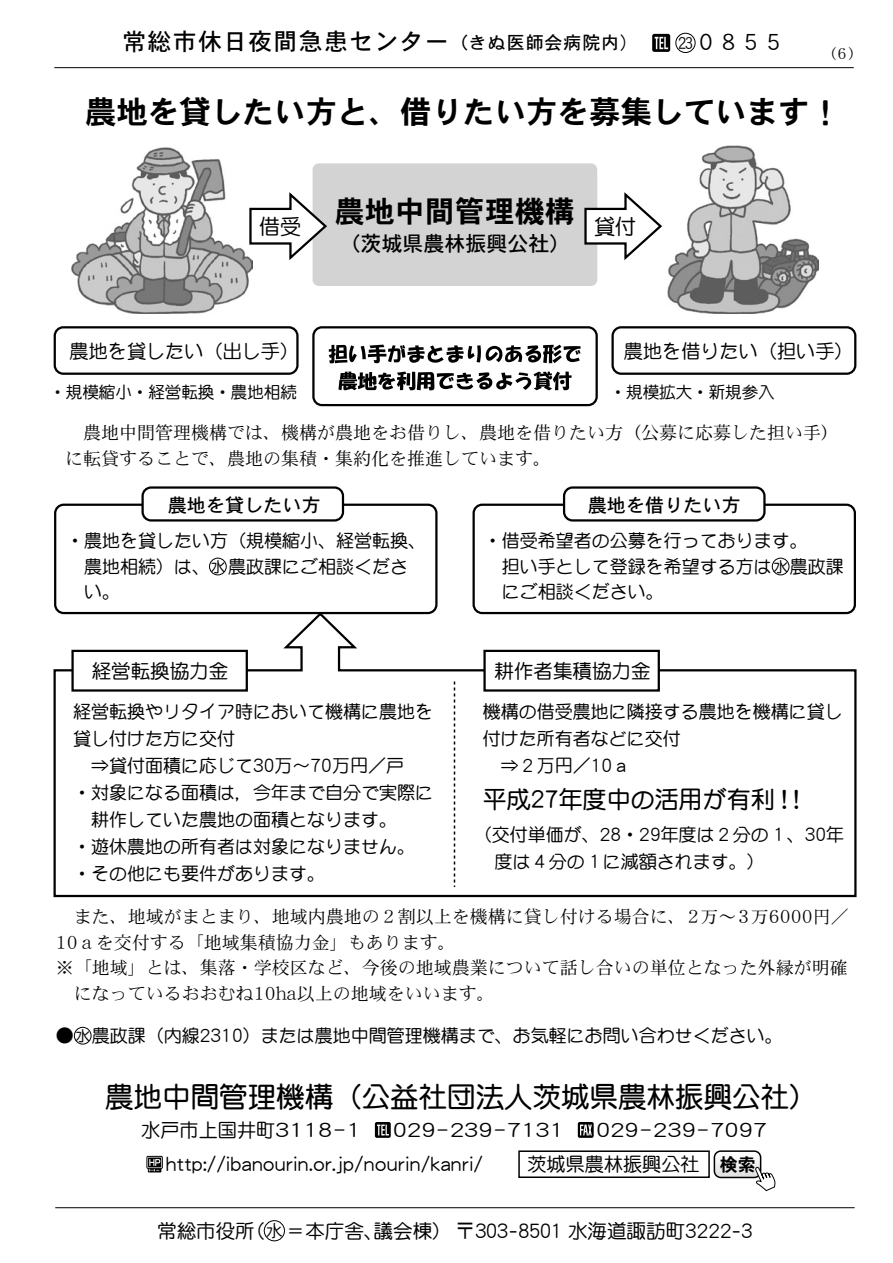
<style>
.page{position:relative;width:893px;height:1263px;background:#fff}
.page>*{position:absolute;margin:0;border:0;box-sizing:border-box;transform-origin:0 0}
.t1{font:31.5px "DFPHS Gothic CID W7";color:#000}
.t2{font:30px "DFPHS Gothic CID W7";color:#000}
.t3{font:700 28.5px "DFP Maru Gothic CID";color:#000}
.t4{font:700 24px "DFP Maru Gothic CID";color:#000}
.t5{font:24px "DFPHS Gothic CID W5";letter-spacing:.05em;color:#000}
.t6{font:22.5px "DFPHS Gothic CID W3";color:#000}
.t7{font:21px "DFPHS Gothic CID W5";color:#000}
.t8{font:500 21px "DFP Maru Gothic CID";color:#000}
.t9{font:500 19.5px "DFP Maru Gothic CID";color:#000}
.t10{font:500 19.2px "DFP Maru Gothic CID";letter-spacing:.025em;color:#000}
.t11{font:500 19.2px "DFP Maru Gothic CID";color:#000}
.t12{font:500 19.2px "DFP Maru Gothic CID";color:#000;scale:1.25 1}
.t13{font:19.2px "DFPHS Gothic CID W5";color:#000}
.t14{font:500 18px/25.5px "DFP Maru Gothic CID";color:#000}
.t15{font:18px/25.5px "DFPHS Mincho CID W3";color:#000}
.t16{font:18px "DFPHS Gothic CID W5";letter-spacing:.05em;color:#000}
.t17{font:18px "DFPHS Gothic CID W7";color:#000}
.t18{font:17.4px "DFPHS Gothic CID W3";color:#000}
.t19{font:500 16.5px "DFP Maru Gothic CID";color:#000}
.t20{font:15px "DFPHS Mincho CID W3";color:#000}
.t21{font:700 14.4px "DFP Maru Gothic CID";color:#000}
.s1{font-family:"DFPHS Gothic CID W3"}
.s2{font-size:16.5px}
.s3{font-size:22.35px}
</style>
<div class="page">
<svg style="left:375px;top:1122px;width:16px;height:16px"></svg>
<svg style="left:377px;top:1124px;width:12px;height:11px"></svg>
<svg style="left:578px;top:1122px;width:16px;height:16px"></svg>
<svg style="left:580px;top:1124px;width:12px;height:11px"></svg>
<hr style="left:54px;top:67px;width:800px;height:1px;background:#000">
<hr style="left:55px;top:1207px;width:800px;height:1px;background:#000">
<div style="left:264px;top:1220px;width:21px;height:21px;border:1px solid #000;border-radius:50%"></div>
<img style="left:72px;top:148px;width:181px;height:166px">
<img style="left:667px;top:146px;width:152px;height:168px">
<div style="left:313px;top:163px;width:284px;height:123px;background:#d3d3d4;border-radius:6px"></div>
<svg style="left:248px;top:190px;width:79px;height:73px"></svg>
<svg style="left:584px;top:190px;width:78px;height:73px"></svg>
<svg style="left:53px;top:326px;width:804px;height:285px"></svg>
<div style="left:143px;top:487px;width:200px;height:33px;background:#fff;border-radius:9px"></div>
<div style="left:141px;top:486px;width:203px;height:35px;border:2px solid #000;border-radius:9px"></div>
<div style="left:564px;top:487px;width:200px;height:33px;background:#fff;border-radius:9px"></div>
<div style="left:563px;top:486px;width:203px;height:35px;border:2px solid #000;border-radius:9px"></div>
<svg style="left:53px;top:611px;width:804px;height:287px"></svg>
<div style="left:71px;top:650px;width:177px;height:42px;background:#fff;border:2px solid #000"></div>
<div style="left:483px;top:650px;width:177px;height:42px;background:#fff;border:2px solid #000"></div>
<svg style="left:454px;top:681px;width:1px;height:206px"></svg>
<div style="left:675px;top:33px;width:20px;height:20px;border:1px solid #000;border-radius:50%"></div>
<svg style="left:652px;top:34px;width:18px;height:18px"></svg>
<svg style="left:655px;top:37px;width:13px;height:12px"></svg>
<div style="left:74px;top:1027px;width:17px;height:17px;border:1px solid #000;border-radius:50%"></div>
<div style="left:209px;top:558px;width:18px;height:17px;border:1px solid #000;border-radius:50%"></div>
<div style="left:772px;top:558px;width:17px;height:17px;border:1px solid #000;border-radius:50%"></div>
<div style="left:518px;top:1150px;width:192px;height:28px;border:2px solid #000"></div>
<div style="left:714px;top:1150px;width:47px;height:28px;border:2px solid #000;border-radius:6px"></div>
<svg style="left:714px;top:1151px;width:62px;height:41px"></svg>
<div style="left:147px;top:1156px;width:16px;height:12px;border:1px solid #000"></div>
<div style="left:148px;top:1157px;width:13px;height:10px;background:#000"></div>
<svg style="left:148px;top:1159px;width:13px;height:13px"></svg>
<h3 class="t5" style="left:122px;top:29px;width:328px">常総市休日夜間急患センター</h3>
<p class="t16" style="left:450px;top:33px;width:190px">（きぬ医師会病院内<span class="s1">(</span></p>
<p class="t6" style="left:678px;top:30px;width:108px"><span class="s2">23</span>０８５５</p>
<p class="t20" style="left:822px;top:46px;width:43px">)６(</p>
<h1 class="t1" style="left:85px;top:95px;width:757px">農地を貸したい方と、借りたい方を募集しています!</h1>
<p class="t8" style="left:259px;top:215px;width:43px">借受</p>
<p class="t11" style="left:70px;top:341px;width:231px">農地を貸したい（出し手）</p>
<h2 class="t2" style="left:335px;top:195px;width:241px">農地中間管理機構</h2>
<p class="t7" style="left:339px;top:232px;width:232px">（茨城県農林振興公社(</p>
<p class="t8" style="left:594px;top:215px;width:43px">貸付</p>
<p class="t11" style="left:624px;top:341px;width:231px">農地を借りたい（担い手(</p>
<p class="t19" style="left:610px;top:383px;width:166px">・規模拡大・新規参入</p>
<p class="t19" style="left:49px;top:383px;width:249px">・規模縮小・経営転換・農地相続</p>
<p class="t15" style="left:65px;top:420px;width:775px">　農地中間管理機構では、機構が農地をお借りし、農地を借りたい方（公募に応募した担い手(に転貸することで、農地の集積・集約化を推進しています。</p>
<p class="t13" style="left:168px;top:494px;width:155px">農地を貸したい方</p>
<p class="t13" style="left:588px;top:494px;width:155px">農地を借りたい方</p>
<p class="t14" style="left:66px;top:528px;width:361px">・農地を貸したい方（規模縮小、経営転換、　農地相続）は、　農政課にご相談くださ　い。</p>
<p class="t14" style="left:484px;top:528px;width:325px">・借受希望者の公募を行っております。</p>
<p class="t14" style="left:502px;top:553px;width:343px">担い手として登録を希望する方は　農政課</p>
<p class="t14" style="left:484px;top:579px;width:181px">　にご相談ください。</p>
<p class="t21" style="left:211px;top:559px;width:16px">水</p>
<p class="t21" style="left:773px;top:559px;width:16px">水</p>
<p class="t9" style="left:92px;top:661px;width:138px">経営転換協力金</p>
<p class="t14" style="left:73px;top:699px;width:361px">経営転換やリタイア時において機構に農地を</p>
<p class="t14" style="left:73px;top:726px;width:163px">貸し付けた方に交付</p>
<p class="t14" style="left:91px;top:753px;width:314px">⇒貸付面積に応じて30万～70万円／戸</p>
<p class="t14" style="left:73px;top:780px;width:361px">・対象になる面積は，今年まで自分で実際に</p>
<p class="t14" style="left:73px;top:807px;width:326px">　耕作していた農地の面積となります。</p>
<p class="t14" style="left:73px;top:834px;width:343px">・遊休農地の所有者は対象になりません。</p>
<p class="t14" style="left:73px;top:861px;width:253px">・その他にも要件があります。</p>
<p class="t9" style="left:495px;top:661px;width:157px">耕作者集積協力金</p>
<p class="t14" style="left:483px;top:699px;width:361px">機構の借受農地に隣接する農地を機構に貸し</p>
<p class="t14" style="left:483px;top:726px;width:199px">付けた所有者などに交付</p>
<p class="t14" style="left:501px;top:753px;width:131px">⇒２万円／10ａ</p>
<h3 class="t4" style="left:483px;top:787px;width:327px">平成27年度中の活用が有利 !!</h3>
<p class="t14" style="left:495px;top:821px;width:351px;line-height:27px;text-indent:-21px">（交付単価が、28・29年度は２分の１、30年度は４分の１に減額されます。(</p>
<p class="t15" style="left:56px;top:904px;width:794px">　また、地域がまとまり、地域内農地の２割以上を機構に貸し付ける場合に、2万～3万6000円／10ａを交付する「地域集積協力金」もあります。<br>※「地域」とは、集落・学校区など、今後の地域農業について話し合いの単位となった外縁が明確　になっているおおむね10ha以上の地域をいいます。</p>
<p class="t21" style="left:76px;top:1028px;width:16px">水</p>
<p class="t14" style="left:56px;top:1022px;width:728px">●　農政課（内線2310）または農地中間管理機構まで、お気軽にお問い合わせください。</p>
<h3 class="t3" style="left:105px;top:1081px;width:714px">農地中間管理機構（公益社団法人茨城県農林振興公社(</h3>
<p class="t12" style="left:596px;top:1119px;width:139px">029－239－7097</p>
<p class="t11" style="left:141px;top:1119px;width:221px">水戸市上国井町3118－1</p>
<p class="t12" style="left:393px;top:1119px;width:139px">029－239－7131</p>
<p class="t10" style="left:166px;top:1153px;width:535px">http://ibanourin.or j p. /nourin/kanri/ 　　茨城県農林振興公社</p>
<p class="t17" style="left:720px;top:1155px;width:37px">検索</p>
<p class="t9" style="left:374px;top:1221px;width:380px">議会棟）<span class="s3">〒</span>303<span class="s3">－</span>8501 水海道諏訪町3222<span class="s3">－</span>3</p>
<p class="t9" style="left:157px;top:1221px;width:99px">常総市役所</p>
<p class="t9" style="left:245px;top:1221px;width:140px">（　＝本庁舎、</p>
<p class="t18" style="left:266px;top:1221px;width:19px">水</p>
</div>
